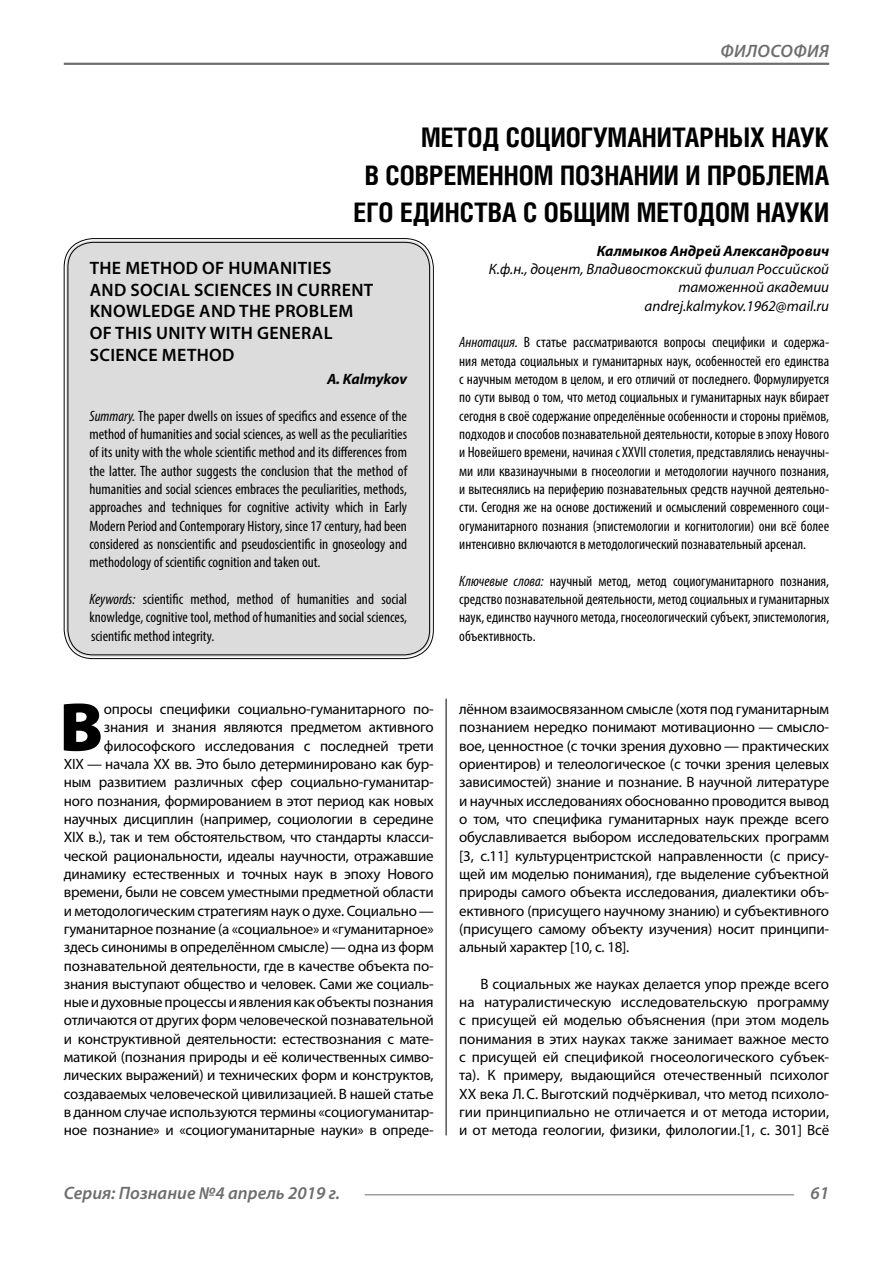
<style>
.page{position:relative;width:893px;height:1263px;background:#fff}
.page>*{position:absolute;margin:0;border:0;box-sizing:border-box;transform-origin:0 0}
.Bukvica{font:900 69.3px "Myriad Pro";color:#000}
.Header{font:700 27px/37.5px "Helios Cond";color:#000;text-align:right}
.Header-eng{font:600 18px/21.6px "Myriad Pro";letter-spacing:.02em;color:#000}
.t1{font:italic 600 18px "Myriad Pro";color:#6e6e6e}
.Bukvica-2{font:15px/18.3px "Myriad Pro";letter-spacing:-.015em;color:#000;text-align:right}
.Annotation-rus{font:condensed 15px/18.3px "Myriad Pro";color:#000;text-align:justify}
.Annotation-eng{font:condensed 15px/18.3px "Myriad Pro";color:#000;text-align:justify}
.Normal{font:15px/18.3px "Myriad Pro";letter-spacing:-.005em;color:#000;text-align:justify}
.Author-doc{font:italic 15px/18.3px "Myriad Pro";color:#000;text-align:right}
.Author-email{font:italic 15px "Myriad Pro";color:#000}
.Author{font:italic 700 15px "Myriad Pro";color:#000}
.Author-eng{font:italic 700 15px "Myriad Pro";letter-spacing:-.01em;color:#000}
.s1{font-style:italic}
</style>
<div class="page">
<hr style="left:446px;top:128px;width:1px;height:1007px;background:#000">
<div style="left:43px;top:0;width:786px;height:698px;background:#fff"></div>
<div style="left:66px;top:240px;width:365px;height:417px;background:#dcdcdc;border-radius:27px"></div>
<hr style="left:64px;top:63px;width:765px;height:2px;background:#6e6e6e">
<hr style="left:365px;top:1194px;width:429px;height:1px;background:#6e6e6e">
<p class="t1" style="left:720px;top:39px;width:27px">Философия</p>
<p class="Header" style="left:354px;top:118px;width:477px">МЕТОД СОЦИОГУМАНИТАРНЫХ НАУК<br>В СОВРЕМЕННОМ ПОЗНАНИИ И ПРОБЛЕМА<br>ЕГО ЕДИНСТВА С ОБЩИМ МЕТОДОМ НАУКИ</p>
<p class="Author" style="left:597px;top:241px;width:234px">Калмыков Андрей Александрович</p>
<p class="Author-doc" style="left:489px;top:260px;width:342px">К.ф.н., доцент, Владивостокский филиал Российской таможенной академии</p>
<p class="Author-email" style="left:645px;top:296px;width:186px">andrej.kalmykov.1962@mail.ru</p>
<p class="Annotation-rus" style="left:459px;top:333px;width:371px"><span class="s1">Аннотация.</span> В статье рассматриваются вопросы специфики и содержа&shy;ния метода социальных и гуманитарных наук, особенностей его единства с научным методом в целом, и его отличий от последнего. Формулируется по сути вывод о том, что метод социальных и гуманитарных наук вбирает сегодня в своё содержание определённые особенности и стороны приёмов, подходов и способов познавательной деятельности, которые в эпоху Нового и Новейшего времени, начиная с ХХVII столетия, представлялись ненаучны&shy;ми или квазинаучными в гносеологии и методологии научного познания, и вытеснялись на периферию познавательных средств научной деятельно&shy;сти. Сегодня же на основе достижений и осмыслений современного соци&shy;огуманитарного познания (эпистемологии и когнитологии) они всё более интенсивно включаются в методологический познавательный арсенал.</p>
<p class="Annotation-rus" style="left:459px;top:571px;width:371px"><span class="s1">Ключевые слова:</span> научный метод, метод социогуманитарного познания, средство познавательной деятельности, метод социальных и гуманитарных наук, единство научного метода, гносеологический субъект, эпистемология, объективность.</p>
<p class="Header-eng" style="left:90px;top:257px;width:285px">THE METHOD OF HUMANITIES<br>AND SOCIAL SCIENCES IN CURRENT<br>KNOWLEDGE AND THE PROBLEM<br>OF THIS UNITY WITH GENERAL<br>SCIENCE METHOD</p>
<p class="Author-eng" style="left:327px;top:369px;width:82px">A. Kalmykov</p>
<p class="Annotation-eng" style="left:90px;top:406px;width:319px"><span class="s1">Summary.</span> The paper dwells on issues of specifics and essence of the method of humanities and social sciences, as well as the peculiarities of its unity with the whole scientific method and its differences from the latter. The author suggests the conclusion that the method of humanities and social sciences embraces the peculiarities, methods, approaches and techniques for cognitive activity which in Early Modern Period and Contemporary History, since 17 century, had been considered as nonscientific and pseudoscientific in gnoseology and methodology of scientific cognition and taken out.</p>
<p class="Annotation-eng" style="left:90px;top:590px;width:319px"><span class="s1">Keywords:</span> scientific method, method of humanities and social knowledge, cognitive tool, method of humanities and social sciences, scientific method integrity.</p>
<p class="Bukvica-2" style="left:64px;top:699px;width:371px">опросы специфики социально-гуманитарного по&shy;знания и знания являются предметом активного философского исследования с последней трети<br>XIX — начала XX вв. Это было детерминировано как бур&shy;ным развитием различных сфер социально-гуманитар&shy;ного познания, формированием в этот период как новых научных дисциплин (например, социологии в середине XIX в.), так и тем обстоятельством, что стандарты класси&shy;ческой рациональности, идеалы научности, отражавшие динамику естественных и точных наук в эпоху Нового времени, были не совсем уместными предметной области и методологическим стратегиям наук о духе. Социально— гуманитарное познание (а «социальное» и «гуманитарное» здесь синонимы в определённом смысле)—одна из форм познавательной деятельности, где в качестве объекта по&shy;знания выступают общество и человек. Сами же социаль&shy;ные и духовные процессы и явления как объекты познания отличаются от других форм человеческой познавательной и конструктивной деятельности: естествознания с мате&shy;матикой (познания природы и её количественных симво&shy;лических выражений) и технических форм и конструктов, создаваемых человеческой цивилизацией. В нашей статье в данном случае используются термины «социогуманитар&shy;ное познание» и «социогуманитарные науки» в опреде-</p>
<p class="Bukvica-2" style="left:459px;top:699px;width:371px;text-align:justify">лённом взаимосвязанном смысле (хотя под гуманитарным познанием нередко понимают мотивационно — смысло&shy;вое, ценностное (с точки зрения духовно — практических ориентиров) и телеологическое (с точки зрения целевых зависимостей) знание и познание. В научной литературе и научных исследованиях обоснованно проводится вывод о том, что специфика гуманитарных наук прежде всего обуславливается выбором исследовательских программ [3, c.11] культурцентристской направленности (с прису&shy;щей им моделью понимания), где выделение субъектной природы самого объекта исследования, диалектики объ&shy;ективного (присущего научному знанию) и субъективного (присущего самому объекту изучения) носит принципи&shy;альный характер [10, с. 18].</p>
<p class="Bukvica" style="left:59px;top:681px;width:45px">В</p>
<p class="Normal" style="left:459px;top:974px;width:371px;text-indent:21px">В социальных же науках делается упор прежде всего на натуралистическую исследовательскую программу с присущей ей моделью объяснения (при этом модель понимания в этих науках также занимает важное место с присущей ей спецификой гносеологического субъек&shy;та). К примеру, выдающийся отечественный психолог ХХ века Л.С. Выготский подчёркивал, что метод психоло&shy;гии принципиально не отличается и от метода истории, и от метода геологии, физики, филологии.[1, с. 301] Всё</p>
<p class="t1" style="left:64px;top:1182px;width:278px">Серия: Познание №4 апрель 2019 г.</p>
<p class="t1" style="left:810px;top:1182px;width:20px">61</p>
</div>
